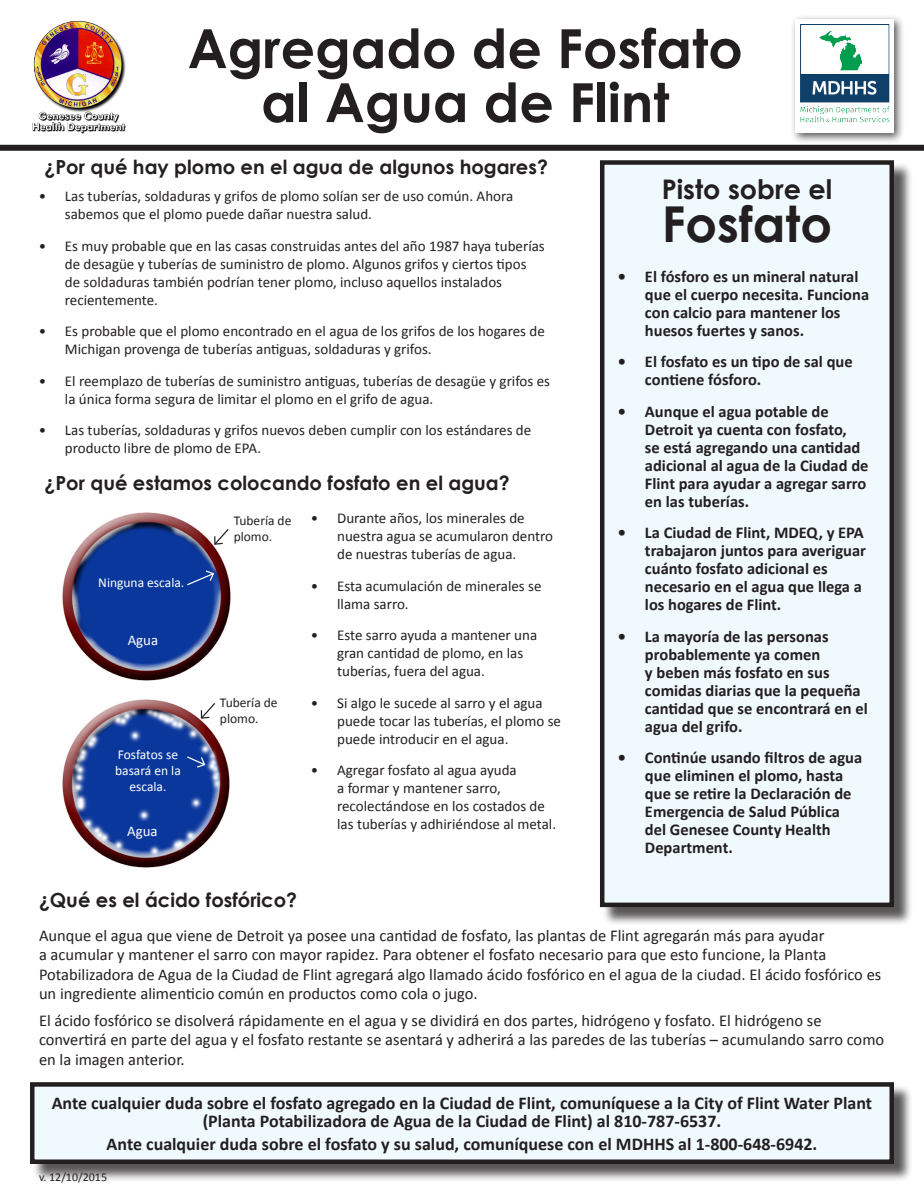
<style>
.page{position:relative;width:924px;height:1194px;background:#fff}
.page>*{position:absolute;margin:0;border:0;box-sizing:border-box;transform-origin:0 0}
.t1{font:700 54px/54px "Century Gothic";color:#231f20;text-align:center}
.t2{font:700 49.5px "Century Gothic";color:#231f20}
.t3{font:700 27px "Century Gothic";color:#231f20}
.t4{font:700 19.5px "Century Gothic";color:#231f20}
.t5{font:700 18px/18px "Calibri";color:#231f20;text-align:center}
.t6{font:700 16.5px/18px "Calibri";color:#231f20}
.t7{font:16.5px/19.5px "Calibri";color:#231f20}
.t8{font:15px/18px "Calibri";color:#231f20}
.t9{font:14.85px "Calibri";color:#fff}
.t10{font:13.5px/16.2px "Calibri";color:#fff;text-align:center}
.t11{font:13.5px/16.2px "Calibri";color:#231f20}
.t12{font:12px "Calibri";color:#231f20}
</style>
<div class="page">
<div style="left:602px;top:163px;width:311px;height:763px;background:#231f20;opacity:.75"></div>
<div style="left:602px;top:163px;width:290px;height:742px;background:#f0f9fd"></div>
<div style="left:600px;top:160px;width:294px;height:747px;border:4px solid #231f20"></div>
<div style="left:0;top:145px;width:924px;height:6px;background:#231f20"></div>
<div style="left:790px;top:14px;width:116px;height:130px;background:#231f20;opacity:.75"></div>
<div style="left:795px;top:20px;width:99px;height:113px;background:#fff"></div>
<img style="left:800px;top:25px;width:89px;height:98px">
<img style="left:32px;top:20px;width:94px;height:114px">
<div style="left:32px;top:1084px;width:880px;height:99px;background:#231f20;opacity:.75"></div>
<div style="left:32px;top:1084px;width:860px;height:78px;background:#f0f9fd"></div>
<div style="left:30px;top:1082px;width:864px;height:82px;border:4px solid #231f20"></div>
<img style="left:62px;top:512px;width:169px;height:169px">
<svg style="left:213px;top:528px;width:17px;height:18px"></svg>
<svg style="left:186px;top:569px;width:29px;height:17px"></svg>
<img style="left:62px;top:699px;width:168px;height:169px">
<div style="left:101px;top:763px;width:70px;height:30px;background:#0a379c"></div>
<svg style="left:186px;top:755px;width:20px;height:14px"></svg>
<svg style="left:200px;top:702px;width:17px;height:18px"></svg>
<p class="t1" style="left:188px;top:19px;width:557px">Agregado de Fosfato al Agua de Flint</p>
<p class="t4" style="left:44px;top:153px;width:505px">¿Por qué hay plomo en el agua de algunos hogares?</p>
<p class="t8" style="left:65px;top:187px;width:450px;text-indent:-26px">• Las tuberías, soldaduras y grifos de plomo solían ser de uso común. Ahora sabemos que el plomo puede dañar nuestra salud.</p>
<p class="t8" style="left:65px;top:237px;width:481px;text-indent:-26px">• Es muy probable que en las casas construidas antes del año 1987 haya tuberías de desagüe y tuberías de suministro de plomo. Algunos grifos y ciertos tipos de soldaduras también podrían tener plomo, incluso aquellos instalados recientemente.</p>
<p class="t8" style="left:65px;top:322px;width:481px;text-indent:-26px">• Es probable que el plomo encontrado en el agua de los grifos de los hogares de<br>Michigan provenga de tuberías antiguas, soldaduras y grifos.</p>
<p class="t8" style="left:65px;top:372px;width:487px;text-indent:-26px">• El reemplazo de tuberías de suministro antiguas, tuberías de desagüe y grifos es la única forma segura de limitar el plomo en el grifo de agua.</p>
<p class="t8" style="left:65px;top:421px;width:468px;text-indent:-26px">• Las tuberías, soldaduras y grifos nuevos deben cumplir con los estándares de producto libre de plomo de EPA.</p>
<p class="t4" style="left:44px;top:468px;width:467px">¿Por qué estamos colocando fosfato en el agua?</p>
<p class="t10" style="left:98px;top:575px;width:87px">Ninguna escala.</p>
<p class="t9" style="left:128px;top:631px;width:32px">Agua</p>
<p class="t10" style="left:118px;top:746px;width:62px">Fosfatos se</p>
<p class="t10" style="left:115px;top:763px;width:67px">basará en la escala.</p>
<p class="t9" style="left:127px;top:821px;width:32px">Agua</p>
<p class="t11" style="left:234px;top:512px;width:59px">Tubería de plomo.</p>
<p class="t11" style="left:220px;top:695px;width:59px">Tubería de plomo.</p>
<p class="t8" style="left:337px;top:509px;width:217px;text-indent:-26px">• Durante años, los minerales de nuestra agua se acumularon dentro de nuestras tuberías de agua.</p>
<p class="t8" style="left:337px;top:577px;width:206px;text-indent:-26px">• Esta acumulación de minerales se llama sarro.</p>
<p class="t8" style="left:337px;top:626px;width:202px;text-indent:-26px">• Este sarro ayuda a mantener una gran cantidad de plomo, en las tuberías, fuera del agua.</p>
<p class="t8" style="left:337px;top:694px;width:225px;text-indent:-26px">• Si algo le sucede al sarro y el agua puede tocar las tuberías, el plomo se puede introducir en el agua.</p>
<p class="t8" style="left:337px;top:761px;width:220px;text-indent:-26px">• Agregar fosfato al agua ayuda<br>a formar y mantener sarro, recolectándose en los costados de las tuberías y adhiriéndose al metal.</p>
<p class="t4" style="left:39px;top:885px;width:260px">¿Qué es el ácido fosfórico?</p>
<p class="t3" style="left:662px;top:168px;width:172px">Pisto sobre el</p>
<p class="t2" style="left:662px;top:186px;width:172px">Fosfato</p>
<p class="t6" style="left:645px;top:267px;width:226px;text-indent:-27px">• El fósforo es un mineral natural que el cuerpo necesita. Funciona con calcio para mantener los huesos fuertes y sanos.</p>
<p class="t6" style="left:645px;top:353px;width:209px;text-indent:-27px">• El fosfato es un tipo de sal que contiene fósforo.</p>
<p class="t6" style="left:645px;top:402px;width:225px;text-indent:-27px">• Aunque el agua potable de<br>Detroit ya cuenta con fosfato,<br>se está agregando una cantidad adicional al agua de la Ciudad de<br>Flint para ayudar a agregar sarro en las tuberías.</p>
<p class="t6" style="left:645px;top:524px;width:223px;text-indent:-27px">• La Ciudad de Flint, MDEQ, y EPA trabajaron juntos para averiguar cuánto fosfato adicional es necesario en el agua que llega a los hogares de Flint.</p>
<p class="t6" style="left:645px;top:627px;width:224px;text-indent:-27px">• La mayoría de las personas probablemente ya comen<br>y beben más fosfato en sus comidas diarias que la pequeña cantidad que se encontrará en el agua del grifo.</p>
<p class="t6" style="left:645px;top:749px;width:219px;text-indent:-27px">• Continúe usando filtros de agua que eliminen el plomo, hasta que se retire la Declaración de<br>Emergencia de Salud Pública del Genesee County Health<br>Department.</p>
<p class="t7" style="left:39px;top:926px;width:844px">Aunque el agua que viene de Detroit ya posee una cantidad de fosfato, las plantas de Flint agregarán más para ayudar<br>a acumular y mantener el sarro con mayor rapidez. Para obtener el fosfato necesario para que esto funcione, la Planta Potabilizadora de Agua de la Ciudad de Flint agregará algo llamado ácido fosfórico en el agua de la ciudad. El ácido fosfórico es un ingrediente alimenticio común en productos como cola o jugo.</p>
<p class="t7" style="left:39px;top:1011px;width:847px">El ácido fosfórico se disolverá rápidamente en el agua y se dividirá en dos partes, hidrógeno y fosfato. El hidrógeno se convertirá en parte del agua y el fosfato restante se asentará y adherirá a las paredes de las tuberías – acumulando sarro como en la imagen anterior.</p>
<p class="t5" style="left:52px;top:1094px;width:822px">Ante cualquier duda sobre el fosfato agregado en la Ciudad de Flint, comuníquese a la City of Flint Water Plant (Planta Potabilizadora de Agua de la Ciudad de Flint) al 810-787-6537.</p>
<p class="t5" style="left:107px;top:1135px;width:712px">Ante cualquier duda sobre el fosfato y su salud, comuníquese con el MDHHS al 1-800-648-6942.</p>
<p class="t12" style="left:39px;top:1169px;width:70px">v. 12/10/2015</p>
</div>
